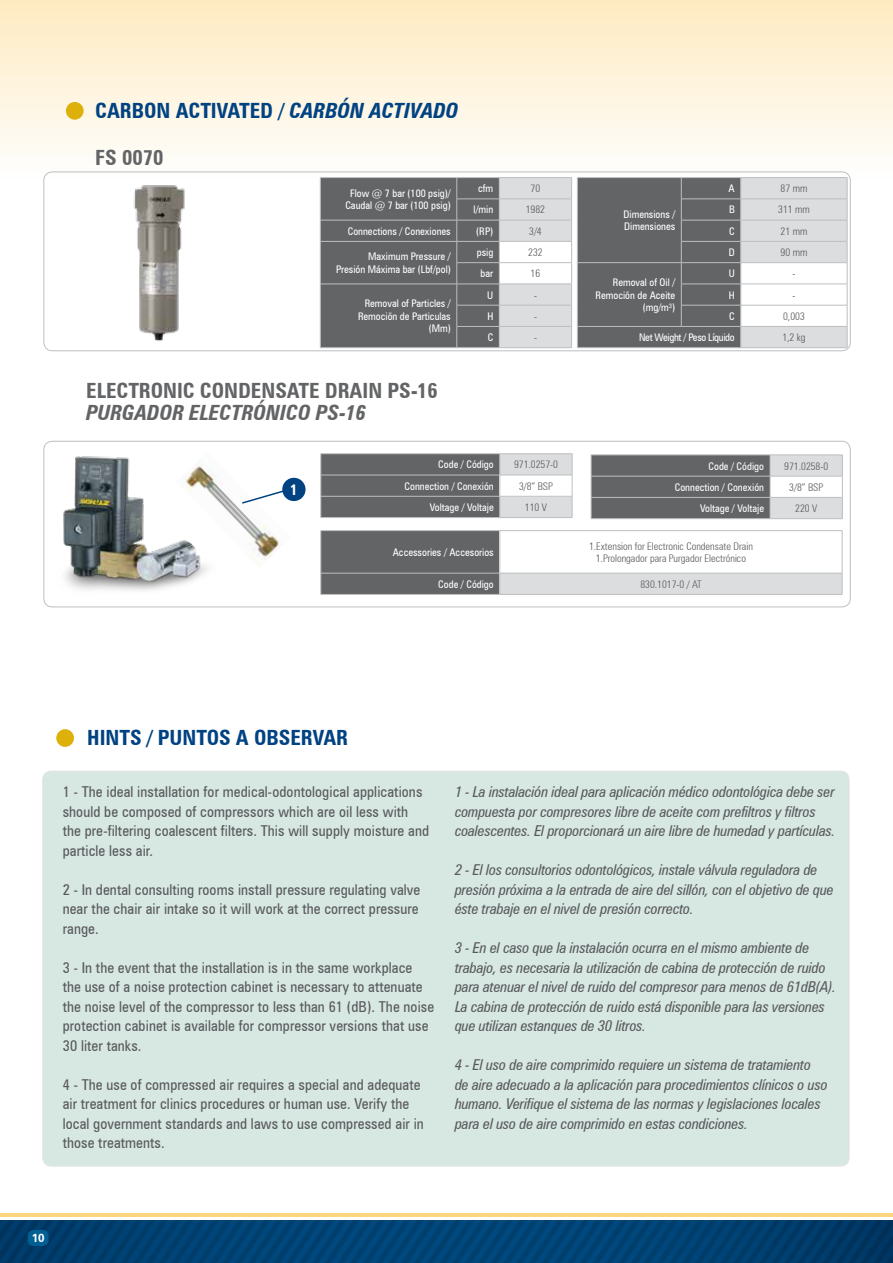
<style>
.page{position:relative;width:893px;height:1263px;background:#fff}
.page>*{position:absolute;margin:0;border:0;box-sizing:border-box;transform-origin:0 0}
.t1{font:700 condensed 21px "Zurich BT";color:#004282}
.t2{font:700 condensed 21px "Zurich BT";color:#636466}
.t3{font:italic 700 condensed 21px "Zurich BT";color:#636466}
.t4{font:italic condensed 15px/19.5px "Zurich BT";letter-spacing:-.01em;color:#58595b}
.t5{font:condensed 15px/19.5px "Zurich BT";letter-spacing:.005em;color:#58595b}
.t6{font:700 condensed 15px "Zurich BT";color:#fff}
.t7{font:700 11.55px "Zurich BT";color:#fff}
.t8{font:condensed 10.5px/12.6px "Zurich BT";color:#fff;text-align:right}
.t9{font:300 condensed 10.5px/12.6px "Zurich BT";color:#58595b;text-align:center}
.t10{font:condensed 10.5px "Zurich BT";letter-spacing:-.03em;color:#fff}
.s1{font-style:italic}
</style>
<div class="page">
<img style="left:0;top:1220px;width:893px;height:43px">
<hr style="left:0;top:1214px;width:893px;height:3px;background:#fdb927">
<div style="left:28px;top:1230px;width:21px;height:16px;background:#005f93;border-radius:6px"></div>
<div style="left:0;top:0;width:893px;height:179px;background:linear-gradient(to bottom,#feeac0,#fefefe)"></div>
<div style="left:43px;top:771px;width:806px;height:395px;background:#d7e7e2;border-radius:9px"></div>
<div style="left:56px;top:729px;width:18px;height:18px;background:#ddb00a;border-radius:50%"></div>
<div style="left:44px;top:172px;width:806px;height:179px;border:1px solid #bcbec0;border-radius:9px"></div>
<hr style="left:320px;top:177px;width:137px;height:1px;background:#bcbec0">
<hr style="left:457px;top:177px;width:42px;height:1px;background:#bcbec0">
<hr style="left:499px;top:177px;width:73px;height:1px;background:#bcbec0">
<hr style="left:577px;top:177px;width:104px;height:1px;background:#bcbec0">
<hr style="left:681px;top:177px;width:60px;height:1px;background:#bcbec0">
<hr style="left:741px;top:177px;width:106px;height:1px;background:#bcbec0">
<svg style="left:320px;top:178px;width:528px;height:170px;background:#8e8f90"></svg>
<hr style="left:741px;top:326px;width:106px;height:1px;background:#bcbec0">
<img style="left:123px;top:185px;width:70px;height:166px">
<div style="left:66px;top:102px;width:18px;height:18px;background:#ddb00a;border-radius:50%"></div>
<div style="left:44px;top:441px;width:806px;height:166px;border:1px solid #bcbec0;border-radius:9px"></div>
<hr style="left:321px;top:517px;width:179px;height:1px;background:#bcbec0">
<hr style="left:500px;top:517px;width:72px;height:1px;background:#bcbec0">
<hr style="left:321px;top:453px;width:179px;height:1px;background:#bcbec0">
<svg style="left:321px;top:454px;width:252px;height:63px;background:#8a8b8d"></svg>
<hr style="left:500px;top:496px;width:72px;height:1px;background:#bcbec0">
<hr style="left:500px;top:453px;width:72px;height:1px;background:#bcbec0">
<div style="left:500px;top:573px;width:342px;height:21px;background:#dcddde"></div>
<hr style="left:321px;top:594px;width:179px;height:1px;background:#bcbec0">
<hr style="left:500px;top:594px;width:342px;height:1px;background:#bcbec0">
<hr style="left:321px;top:530px;width:179px;height:1px;background:#bcbec0">
<div style="left:321px;top:531px;width:180px;height:63px;background:#636466"></div>
<svg style="left:842px;top:573px;width:1px;height:21px"></svg>
<hr style="left:500px;top:530px;width:342px;height:1px;background:#bcbec0">
<hr style="left:500px;top:531px;width:1px;height:42px;background:#bcbec0">
<hr style="left:842px;top:531px;width:1px;height:42px;background:#bcbec0">
<hr style="left:500px;top:573px;width:342px;height:1px;background:#bcbec0">
<svg style="left:591px;top:455px;width:252px;height:64px;background:#8b8c8e"></svg>
<hr style="left:770px;top:497px;width:73px;height:1px;background:#bcbec0">
<hr style="left:770px;top:455px;width:73px;height:1px;background:#bcbec0">
<div style="left:282px;top:478px;width:24px;height:23px;background:#004282;border-radius:50%"></div>
<img style="left:217px;top:478px;width:74px;height:89px">
<svg style="left:241px;top:489px;width:47px;height:16px"></svg>
<img style="left:63px;top:456px;width:154px;height:135px">
<h1 class="t1" style="left:95px;top:98px;width:365px">CARBON ACTIVATED / <span class="s1">CARBÓN ACTIVADO</span></h1>
<h1 class="t2" style="left:95px;top:145px;width:70px">FS 0070</h1>
<p class="t8" style="left:345px;top:186px;width:107px;text-align:center">Flow @ 7 bar (100 psig)/<br>Caudal @ 7 bar (100 psig)</p>
<p class="t8" style="left:478px;top:182px;width:17px">cfm</p>
<p class="t9" style="left:531px;top:182px;width:11px">70</p>
<p class="t8" style="left:474px;top:203px;width:21px">l/min</p>
<p class="t9" style="left:526px;top:203px;width:21px">1982</p>
<p class="t8" style="left:348px;top:225px;width:105px">Connections / Conexiones</p>
<p class="t8" style="left:476px;top:225px;width:19px">(RP)</p>
<p class="t9" style="left:529px;top:225px;width:14px">3/4</p>
<p class="t8" style="left:336px;top:250px;width:116px">Maximum Pressure /<br>Presión Máxima bar (Lbf/pol)</p>
<p class="t8" style="left:477px;top:246px;width:18px">psig</p>
<p class="t9" style="left:528px;top:246px;width:16px">232</p>
<p class="t8" style="left:481px;top:267px;width:14px">bar</p>
<p class="t9" style="left:531px;top:267px;width:11px">16</p>
<p class="t8" style="left:358px;top:297px;width:94px">Removal of Particles /<br>Remociõn de Particulas (Mm)</p>
<p class="t8" style="left:487px;top:288px;width:8px">U</p>
<p class="t9" style="left:534px;top:288px;width:4px">-</p>
<p class="t8" style="left:487px;top:310px;width:7px">H</p>
<p class="t9" style="left:534px;top:310px;width:4px">-</p>
<p class="t8" style="left:488px;top:331px;width:7px">C</p>
<p class="t9" style="left:534px;top:331px;width:4px">-</p>
<h1 class="t2" style="left:86px;top:378px;width:353px">ELECTRONIC CONDENSATE DRAIN PS-16</h1>
<h1 class="t3" style="left:86px;top:400px;width:282px">PURGADOR ELECTRÓNICO PS-16</h1>
<p class="t8" style="left:623px;top:208px;width:53px;text-align:left">Dimensions /<br>Dimensiones</p>
<p class="t8" style="left:729px;top:182px;width:8px">A</p>
<p class="t9" style="left:781px;top:182px;width:28px">87 mm</p>
<p class="t8" style="left:729px;top:203px;width:7px">B</p>
<p class="t9" style="left:778px;top:203px;width:33px">311 mm</p>
<p class="t8" style="left:729px;top:225px;width:7px">C</p>
<p class="t9" style="left:781px;top:225px;width:28px">21 mm</p>
<p class="t8" style="left:729px;top:246px;width:7px">D</p>
<p class="t9" style="left:781px;top:246px;width:28px">90 mm</p>
<p class="t8" style="left:729px;top:267px;width:8px">U</p>
<p class="t9" style="left:792px;top:267px;width:4px">-</p>
<p class="t8" style="left:729px;top:288px;width:7px">H</p>
<p class="t9" style="left:792px;top:288px;width:4px">-</p>
<p class="t8" style="left:729px;top:310px;width:7px">C</p>
<p class="t9" style="left:783px;top:310px;width:23px">0,003</p>
<p class="t10" style="left:639px;top:331px;width:97px">Net Weight / Peso Líquido</p>
<p class="t9" style="left:782px;top:331px;width:25px">1,2 kg</p>
<p class="t8" style="left:596px;top:276px;width:81px">Removal of Oil /<br>Remociõn de Aceite (mg/m³)</p>
<p class="t6" style="left:290px;top:481px;width:9px">1</p>
<p class="t8" style="left:438px;top:458px;width:57px">Code / Código</p>
<p class="t9" style="left:514px;top:458px;width:45px">971.0257-0</p>
<p class="t8" style="left:404px;top:479px;width:91px">Connection / Conexión</p>
<p class="t9" style="left:519px;top:479px;width:35px">3/8” BSP</p>
<p class="t8" style="left:430px;top:501px;width:66px">Voltage / Voltaje</p>
<p class="t9" style="left:525px;top:501px;width:24px">110 V</p>
<p class="t8" style="left:393px;top:546px;width:103px">Accessories / Accesorios</p>
<p class="t9" style="left:589px;top:539px;width:165px">1.Extension for Electronic Condensate Drain<br>1.Prolongador para Purgador Electrónico</p>
<p class="t8" style="left:438px;top:578px;width:57px">Code / Código</p>
<p class="t9" style="left:640px;top:578px;width:63px">830.1017-0 / AT</p>
<p class="t8" style="left:708px;top:459px;width:57px">Code / Código</p>
<p class="t9" style="left:784px;top:459px;width:45px">971.0258-0</p>
<p class="t8" style="left:675px;top:481px;width:91px">Connection / Conexión</p>
<p class="t9" style="left:789px;top:481px;width:35px">3/8” BSP</p>
<p class="t8" style="left:700px;top:502px;width:66px">Voltage / Voltaje</p>
<p class="t9" style="left:795px;top:502px;width:24px">220 V</p>
<h1 class="t1" style="left:87px;top:725px;width:262px">HINTS / PUNTOS A OBSERVAR</h1>
<p class="t5" style="left:63px;top:782px;width:368px">1 - The ideal installation for medical-odontological applications should be composed of compressors which are oil less with the pre-filtering coalescent filters. This will supply moisture and particle less air.</p>
<p class="t5" style="left:63px;top:879px;width:359px;text-align:justify">2 - In dental consulting rooms install pressure regulating valve near the chair air intake so it will work at the correct pressure range.</p>
<p class="t5" style="left:63px;top:957px;width:373px">3 - In the event that the installation is in the same workplace the use of a noise protection cabinet is necessary to attenuate the noise level of the compressor to less than 61 (dB). The noise protection cabinet is available for compressor versions that use 30 liter tanks.</p>
<p class="t5" style="left:63px;top:1074px;width:363px">4 - The use of compressed air requires a special and adequate air treatment for clinics procedures or human use. Verify the local government standards and laws to use compressed air in those treatments.</p>
<p class="t4" style="left:455px;top:782px;width:382px">1 - La instalación ideal para aplicación médico odontológica debe ser compuesta por compresores libre de aceite com prefiltros y filtros coalescentes. El proporcionará un aire libre de humedad y partículas.</p>
<p class="t4" style="left:455px;top:860px;width:380px">2 - El los consultorios odontológicos, instale válvula reguladora de presión próxima a la entrada de aire del sillón, con el objetivo de que éste trabaje en el nivel de presión correcto.</p>
<p class="t4" style="left:455px;top:938px;width:382px">3 - En el caso que la instalación ocurra en el mismo ambiente de trabajo, es necesaria la utilización de cabina de protección de ruido para atenuar el nivel de ruido del compresor para menos de 61dB(A).<br>La cabina de protección de ruido está disponible para las versiones que utilizan estanques de 30 litros.</p>
<p class="t4" style="left:455px;top:1055px;width:374px">4 - El uso de aire comprimido requiere un sistema de tratamiento de aire adecuado a la aplicación para procedimientos clínicos o uso humano. Verifique el sistema de las normas y legislaciones locales para el uso de aire comprimido en estas condiciones.</p>
<p class="t7" style="left:32px;top:1230px;width:14px">10</p>
</div>
